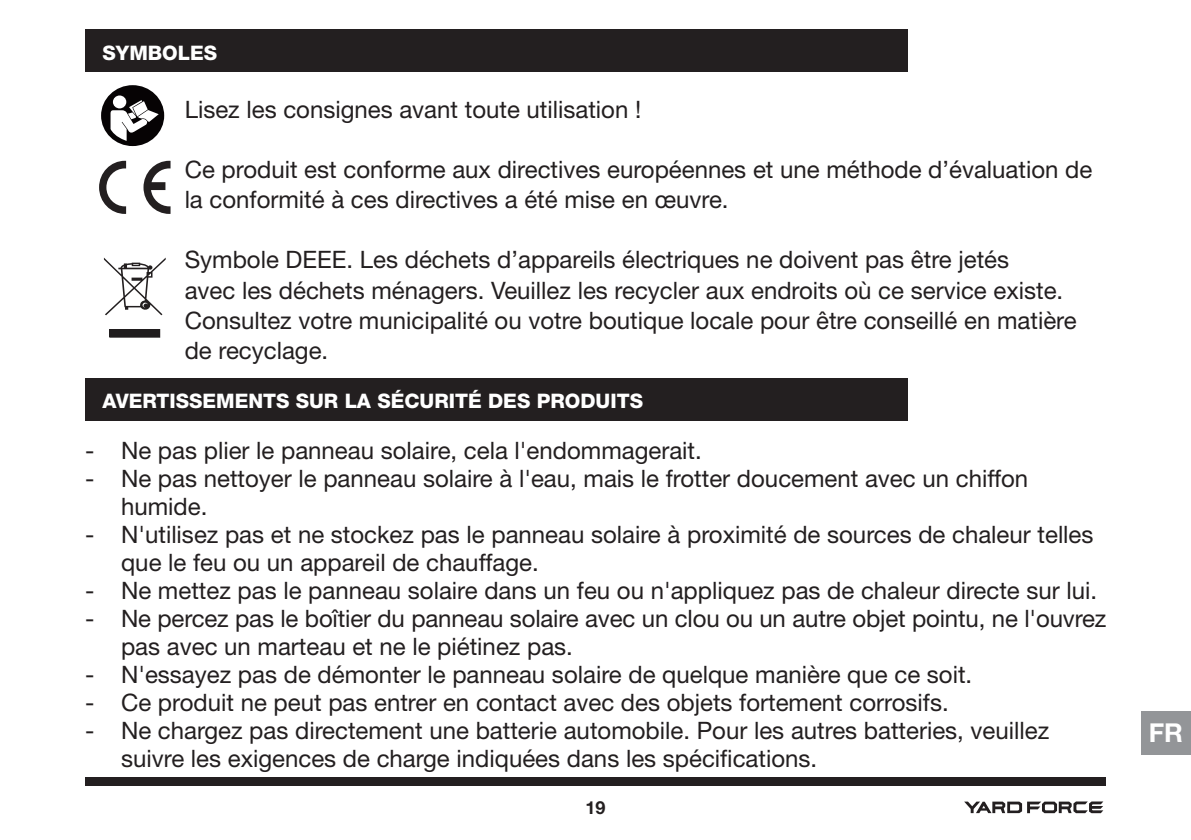
<style>
.page{position:relative;width:1191px;height:840px;background:#fff}
.page>*{position:absolute;margin:0;border:0;box-sizing:border-box;transform-origin:0 0}
.t1{font:700 26px "Helvetica Neue LT Pro";color:#fff}
.t2{font:24px/30px "Helvetica Neue LT Std";color:#231f20}
.t3{font:800 20px "Helvetica Neue LT Std";color:#fff}
.t4{font:700 18px "Helvetica Neue LT Std";color:#231f20}
</style>
<div class="page">
<div style="left:85px;top:776px;width:1021px;height:8px;background:#231f20"></div>
<svg style="left:964px;top:801px;width:139px;height:11px"></svg>
<div style="left:85px;top:30px;width:822px;height:42px;background:#231f20"></div>
<svg style="left:99px;top:161px;width:27px;height:53px"></svg>
<svg style="left:143px;top:161px;width:27px;height:53px"></svg>
<svg style="left:109px;top:329px;width:51px;height:8px"></svg>
<svg style="left:104px;top:257px;width:62px;height:58px"></svg>
<div style="left:101px;top:85px;width:63px;height:61px;background:#060304;border-radius:50%"></div>
<svg style="left:113px;top:95px;width:13px;height:13px"></svg>
<svg style="left:111px;top:100px;width:48px;height:41px"></svg>
<div style="left:85px;top:378px;width:822px;height:42px;background:#231f20"></div>
<div style="left:1141px;top:711px;width:50px;height:43px;background:#939598"></div>
<p class="t3" style="left:103px;top:40px;width:116px">SYMBOLES</p>
<p class="t2" style="left:185px;top:94px;width:458px">Lisez les consignes avant toute utilisation !</p>
<p class="t2" style="left:185px;top:154px;width:909px">Ce produit est conforme aux directives européennes et une méthode d’évaluation de la conformité à ces directives a été mise en œuvre.</p>
<p class="t2" style="left:185px;top:244px;width:893px">Symbole DEEE. Les déchets d’appareils électriques ne doivent pas être jetés<br>avec les déchets ménagers. Veuillez les recycler aux endroits où ce service existe.<br>Consultez votre municipalité ou votre boutique locale pour être conseillé en matière de recyclage.</p>
<p class="t3" style="left:103px;top:388px;width:542px">AVERTISSEMENTS SUR LA SÉCURITÉ DES PRODUITS</p>
<p class="t2" style="left:85px;top:434px;width:618px">- Ne pas plier le panneau solaire, cela l'endommagerait.</p>
<p class="t2" style="left:121px;top:463px;width:908px;line-height:28px;text-indent:-36px">- Ne pas nettoyer le panneau solaire à l'eau, mais le frotter doucement avec un chiffon humide.</p>
<p class="t2" style="left:121px;top:519px;width:974px;line-height:28px;text-indent:-36px">- N'utilisez pas et ne stockez pas le panneau solaire à proximité de sources de chaleur telles que le feu ou un appareil de chauffage.</p>
<p class="t2" style="left:85px;top:574px;width:1013px">- Ne mettez pas le panneau solaire dans un feu ou n'appliquez pas de chaleur directe sur lui.</p>
<p class="t2" style="left:121px;top:603px;width:987px;line-height:28px;text-indent:-36px">- Ne percez pas le boîtier du panneau solaire avec un clou ou un autre objet pointu, ne l'ouvrez pas avec un marteau et ne le piétinez pas.</p>
<p class="t2" style="left:85px;top:658px;width:888px">- N'essayez pas de démonter le panneau solaire de quelque manière que ce soit.</p>
<p class="t2" style="left:85px;top:686px;width:865px">- Ce produit ne peut pas entrer en contact avec des objets fortement corrosifs.</p>
<p class="t2" style="left:121px;top:715px;width:929px;line-height:28px;text-indent:-36px">- Ne chargez pas directement une batterie automobile. Pour les autres batteries, veuillez suivre les exigences de charge indiquées dans les spécifications.</p>
<p class="t1" style="left:1148px;top:716px;width:36px">FR</p>
<p class="t4" style="left:585px;top:796px;width:22px">19</p>
</div>
